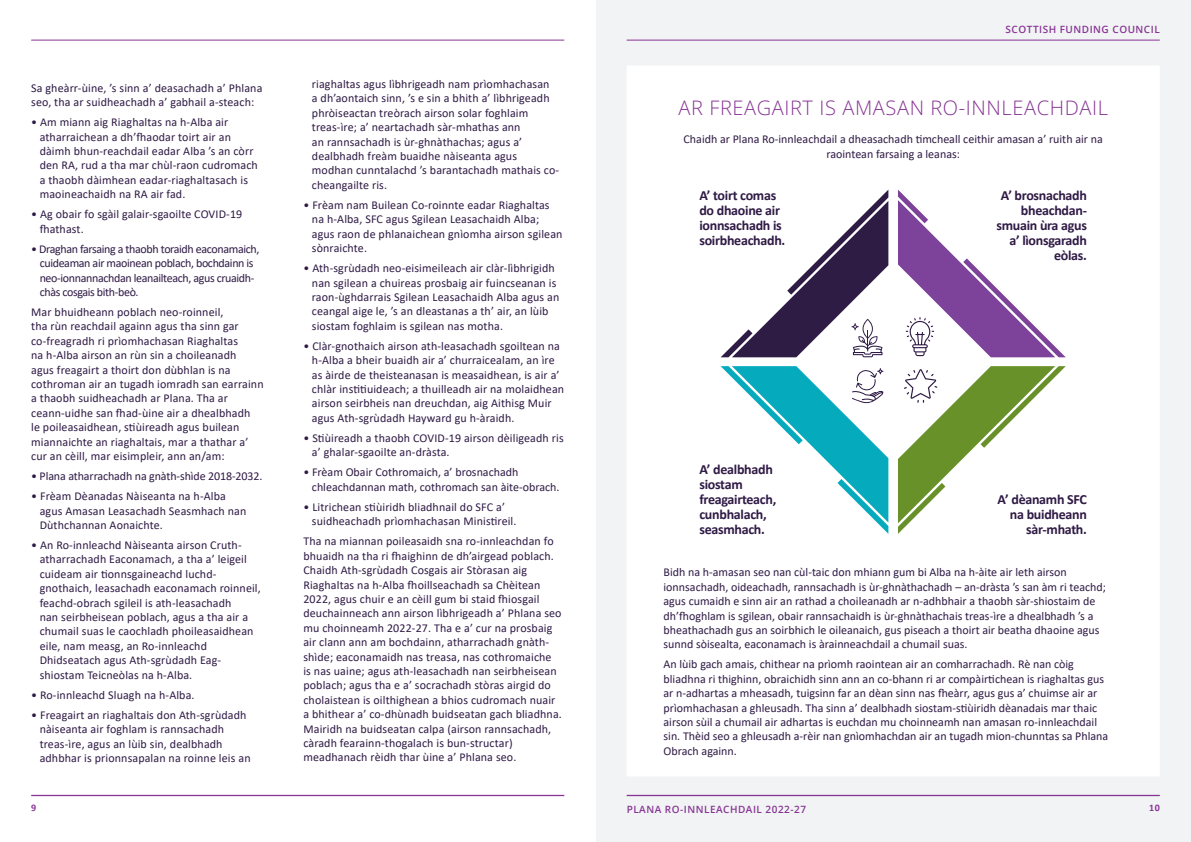
<style>
.page{position:relative;width:1191px;height:842px;background:#fff}
.page>*{position:absolute;margin:0;border:0;box-sizing:border-box;transform-origin:0 0}
.Header1{font:300 20px "Open Sans";letter-spacing:.03em;color:#873494}
.Paragraph{font:700 14px/15px "Calibri";letter-spacing:-.02em;color:#2f1a45}
.Paragraph-2{font:12px/14.4px "Calibri";color:#2f1a45}
.Bulletpoint{font:12px/14.4px "Calibri";letter-spacing:.01em;color:#2f1a45}
.Bulletpoint-2{font:12px/14.4px "Calibri";letter-spacing:-.03em;color:#2f1a45}
.Bulletpoint-3{font:12px "Calibri";letter-spacing:-.01em;color:#2f1a45}
.t1{font:600 10px "Open Sans";letter-spacing:.05em;color:#873494}
.PageNumber{font:700 10px "Calibri";color:#873494}
</style>
<div class="page">
<div style="left:596px;top:0;width:595px;height:842px;background:#f1f3f4"></div>
<hr style="left:626px;top:40px;width:533px;height:1px;background:#873494">
<hr style="left:626px;top:795px;width:533px;height:1px;background:#873494">
<hr style="left:31px;top:40px;width:533px;height:1px;background:#873494">
<hr style="left:31px;top:795px;width:533px;height:1px;background:#873494">
<div style="left:627px;top:66px;width:533px;height:710px;background:#fff"></div>
<svg style="left:898px;top:190px;width:167px;height:167px"></svg>
<svg style="left:898px;top:366px;width:167px;height:168px"></svg>
<svg style="left:720px;top:190px;width:168px;height:167px"></svg>
<svg style="left:720px;top:366px;width:168px;height:168px"></svg>
<p class="Paragraph-2" style="left:31px;top:80px;width:233px">Sa gheàrr-ùine, ’s sinn a’ deasachadh a’ Phlana seo, tha ar suidheachadh a’ gabhail a-steach:</p>
<p class="Bulletpoint" style="left:40px;top:115px;width:220px;text-indent:-9px">• Am miann aig Riaghaltas na h-Alba air atharraichean a dh’fhaodar toirt air an dàimh bhun-reachdail eadar Alba ’s an còrr den RA, rud a tha mar chùl-raon cudromach a thaobh dàimhean eadar-riaghaltasach is maoineachaidh na RA air fad.</p>
<p class="Bulletpoint" style="left:40px;top:207px;width:204px;text-indent:-9px">• Ag obair fo sgàil galair-sgaoilte COVID-19 fhathast.</p>
<p class="Bulletpoint-2" style="left:40px;top:241px;width:221px;text-indent:-9px">• Draghan farsaing a thaobh toraidh eaconamaich, cuideaman air maoinean poblach, bochdainn is neo-ionnannachdan leanailteach, agus cruaidh&shy;chàs cosgais bith-beò.</p>
<p class="Paragraph-2" style="left:31px;top:304px;width:234px">Mar bhuidheann poblach neo-roinneil,<br>tha rùn reachdail againn agus tha sinn gar co-freagradh ri prìomhachasan Riaghaltas<br>na h-Alba airson an rùn sin a choileanadh<br>agus freagairt a thoirt don dùbhlan is na cothroman air an tugadh iomradh san earrainn a thaobh suidheachadh ar Plana. Tha ar ceann-uidhe san fhad-ùine air a dhealbhadh<br>le poileasaidhean, stiùireadh agus builean miannaichte an riaghaltais, mar a thathar a’ cur an cèill, mar eisimpleir, ann an/am:</p>
<p class="Bulletpoint-3" style="left:31px;top:468px;width:233px">• Plana atharrachadh na gnàth-shìde 2018-2032.</p>
<p class="Bulletpoint" style="left:40px;top:489px;width:208px;text-indent:-9px">• Frèam Dèanadas Nàiseanta na h-Alba agus Amasan Leasachadh Seasmhach nan<br>Dùthchannan Aonaichte.</p>
<p class="Bulletpoint" style="left:40px;top:537px;width:223px;text-indent:-9px">• An Ro-innleachd Nàiseanta airson Cruth&shy;atharrachadh Eaconamach, a tha a’ leigeil cuideam air tionnsgaineachd luchd&shy;gnothaich, leasachadh eaconamach roinneil, feachd-obrach sgileil is ath-leasachadh<br>nan seirbheisean poblach, agus a tha air a chumail suas le caochladh phoileasaidhean eile, nam measg, an Ro-innleachd Dhidseatach agus Ath-sgrùdadh Eag&shy;shiostam Teicneòlas na h-Alba.</p>
<p class="Bulletpoint" style="left:31px;top:687px;width:165px">• Ro-innleachd Sluagh na h-Alba.</p>
<p class="Bulletpoint" style="left:40px;top:707px;width:212px;text-indent:-9px">• Freagairt an riaghaltais don Ath-sgrùdadh nàiseanta air foghlam is rannsachadh treas-ìre, agus an lùib sin, dealbhadh adhbhar is prionnsapalan na roinne leis an</p>
<p class="Bulletpoint" style="left:312px;top:77px;width:249px">riaghaltas agus lìbhrigeadh nam prìomhachasan<br>a dh’aontaich sinn, ’s e sin a bhith a’ lìbhrigeadh phròiseactan treòrach airson solar foghlaim treas-ìre; a’ neartachadh sàr-mhathas ann<br>an rannsachadh is ùr-ghnàthachas; agus a’ dealbhadh freàm buaidhe nàiseanta agus modhan cunntalachd ’s barantachadh mathais co&shy;cheangailte ris.</p>
<p class="Bulletpoint" style="left:312px;top:197px;width:252px;text-indent:-9px">• Frèam nam Builean Co-roinnte eadar Riaghaltas na h-Alba, SFC agus Sgilean Leasachaidh Alba; agus raon de phlanaichean gnìomha airson sgilean sònraichte.</p>
<p class="Bulletpoint" style="left:312px;top:261px;width:249px;text-indent:-9px">• Ath-sgrùdadh neo-eisimeileach air clàr-lìbhrigidh nan sgilean a chuireas prosbaig air fuincseanan is raon-ùghdarrais Sgilean Leasachaidh Alba agus an ceangal aige le, ’s an dleastanas a th’ air, an lùib siostam foghlaim is sgilean nas motha.</p>
<p class="Bulletpoint" style="left:312px;top:338px;width:254px;text-indent:-9px">• Clàr-gnothaich airson ath-leasachadh sgoiltean na h-Alba a bheir buaidh air a’ churraicealam, an ìre as àirde de theisteanasan is measaidhean, is air a’ chlàr institiuideach; a thuilleadh air na molaidhean airson seirbheis nan dreuchdan, aig Aithisg Muir agus Ath-sgrùdadh Hayward gu h-àraidh.</p>
<p class="Bulletpoint" style="left:312px;top:430px;width:253px;text-indent:-9px">• Stiùireadh a thaobh COVID-19 airson dèiligeadh ris a’ ghalar-sgaoilte an-dràsta.</p>
<p class="Bulletpoint" style="left:312px;top:465px;width:249px;text-indent:-9px">• Frèam Obair Cothromaich, a’ brosnachadh chleachdannan math, cothromach san àite-obrach.</p>
<p class="Bulletpoint" style="left:312px;top:499px;width:206px;text-indent:-9px">• Litrichean stiùiridh bliadhnail do SFC a’ suidheachadh prìomhachasan Ministireil.</p>
<p class="Paragraph-2" style="left:303px;top:534px;width:260px">Tha na miannan poileasaidh sna ro-innleachdan fo bhuaidh na tha ri fhaighinn de dh’airgead poblach.<br>Chaidh Ath-sgrùdadh Cosgais air Stòrasan aig Riaghaltas na h-Alba fhoillseachadh sa Chèitean 2022, agus chuir e an cèill gum bi staid fhiosgail deuchainneach ann airson lìbhrigeadh a’ Phlana seo mu choinneamh 2022-27. Tha e a’ cur na prosbaig air clann ann am bochdainn, atharrachadh gnàth&shy;shìde; eaconamaidh nas treasa, nas cothromaiche is nas uaine; agus ath-leasachadh nan seirbheisean poblach; agus tha e a’ socrachadh stòras airgid do cholaistean is oilthighean a bhios cudromach nuair a bhithear a’ co-dhùnadh buidseatan gach bliadhna.<br>Mairidh na buidseatan calpa (airson rannsachadh, càradh fearainn-thogalach is bun-structar) meadhanach rèidh thar ùine a’ Phlana seo.</p>
<p class="t1" style="left:1005px;top:23px;width:156px">SCOTTISH FUNDING COUNCIL</p>
<h1 class="Header1" style="left:678px;top:94px;width:431px">AR FREAGAIRT IS AMASAN RO-INNLEACHDAIL</h1>
<p class="Paragraph-2" style="left:683px;top:132px;width:421px;text-align:center">Chaidh ar Plana Ro-innleachdail a dheasachadh timcheall ceithir amasan a’ ruith air na raointean farsaing a leanas:</p>
<p class="Paragraph" style="left:699px;top:188px;width:87px">A’ toirt comas do dhaoine air ionnsachadh is soirbheachadh.</p>
<p class="Paragraph" style="left:699px;top:461px;width:78px">A’ dealbhadh siostam freagairteach, cunbhalach, seasmhach.</p>
<p class="Paragraph" style="left:996px;top:188px;width:92px;text-align:right">A’ brosnachadh bheachdan&shy;smuain ùra agus a’ lìonsgaradh eòlas.</p>
<p class="Paragraph" style="left:997px;top:491px;width:91px;text-align:right">A’ dèanamh SFC na buidheann sàr-mhath.</p>
<p class="Paragraph-2" style="left:663px;top:565px;width:444px">Bidh na h-amasan seo nan cùl-taic don mhiann gum bi Alba na h-àite air leth airson ionnsachadh, oideachadh, rannsachadh is ùr-ghnàthachadh – an-dràsta ’s san àm ri teachd; agus cumaidh e sinn air an rathad a choileanadh ar n-adhbhair a thaobh sàr-shiostaim de dh’fhoghlam is sgilean, obair rannsachaidh is ùr-ghnàthachais treas-ìre a dhealbhadh ’s a bheathachadh gus an soirbhich le oileanaich, gus piseach a thoirt air beatha dhaoine agus sunnd sòisealta, eaconamach is àrainneachdail a chumail suas.</p>
<p class="Paragraph-2" style="left:663px;top:657px;width:446px">An lùib gach amais, chithear na prìomh raointean air an comharrachadh. Rè nan còig bliadhna ri thighinn, obraichidh sinn ann an co-bhann ri ar compàirtichean is riaghaltas gus ar n-adhartas a mheasadh, tuigsinn far an dèan sinn nas fheàrr, agus gus a’ chuimse air ar prìomhachasan a ghleusadh. Tha sinn a’ dealbhadh siostam-stiùiridh dèanadais mar thaic airson sùil a chumail air adhartas is euchdan mu choinneamh nan amasan ro-innleachdail sin. Thèid seo a ghleusadh a-rèir nan gnìomhachdan air an tugadh mion-chunntas sa Phlana Obrach againn.</p>
<p class="PageNumber" style="left:31px;top:800px;width:7px">9</p>
<p class="t1" style="left:626px;top:803px;width:181px">PLANA RO-INNLEACHDAIL 2022-27</p>
<p class="PageNumber" style="left:1149px;top:800px;width:12px">10</p>
</div>
